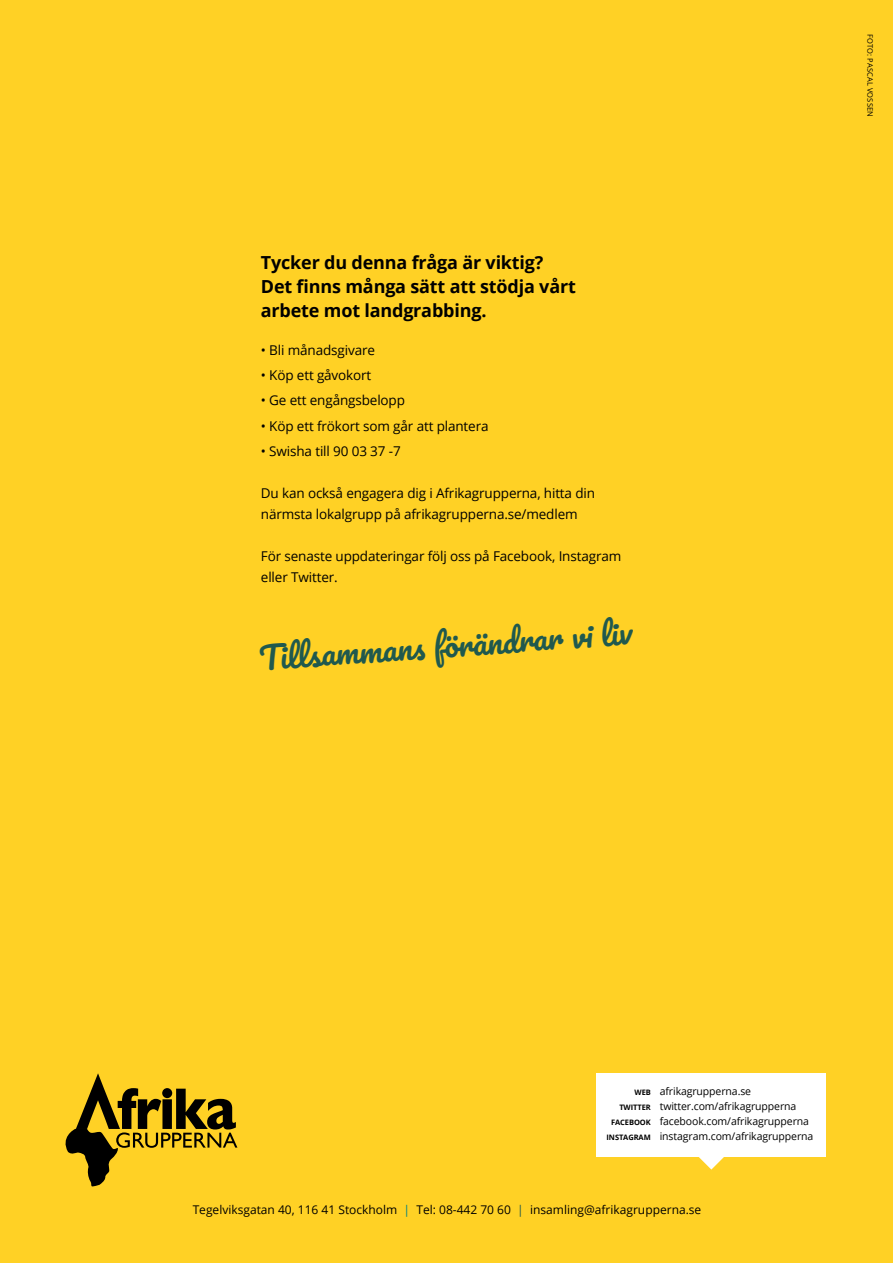
<style>
.page{position:relative;width:893px;height:1263px;background:#ffd125}
.page>*{position:absolute;margin:0;border:0;box-sizing:border-box;transform-origin:0 0}
.t1{font:31.35px "Pacifico";color:#20594e}
.t2{font:700 18px/24px "Open Sans";letter-spacing:-.01em;color:#000}
.t3{font:13.5px/21px "Open Sans";letter-spacing:-.01em;color:#000}
.t4{font:12px "Open Sans";color:#000}
.t5{font:10.5px "Open Sans";letter-spacing:-.01em;color:#000}
.t6{font:7.5px "Open Sans";letter-spacing:.02em;color:#000}
.s1{font-weight:700;font-size:7.5px}
.s2{color:#008182}
.s3{color:#20594e}
</style>
<div class="page">
<div style="left:596px;top:1073px;width:230px;height:83px;background:#fff"></div>
<svg style="left:698px;top:1156px;width:27px;height:13px"></svg>
<svg style="left:66px;top:1073px;width:171px;height:113px"></svg>
<div style="left:162px;top:1088px;width:10px;height:10px;background:#000;border-radius:50%"></div>
<h2 class="t2" style="left:261px;top:250px;width:316px">Tycker du denna fråga är viktig?<br>Det finns många sätt att stödja vårt arbete mot landgrabbing.</h2>
<p class="t3" style="left:261px;top:339px;width:116px">• Bli månadsgivare</p>
<p class="t3" style="left:261px;top:364px;width:112px">• Köp ett gåvokort</p>
<p class="t3" style="left:261px;top:390px;width:146px">• Ge ett engångsbelopp</p>
<p class="t3" style="left:261px;top:415px;width:229px">• Köp ett frökort som går att plantera</p>
<p class="t3" style="left:261px;top:440px;width:141px">• Swisha till 90 03 37 -7</p>
<p class="t3" style="left:261px;top:482px;width:336px">Du kan också engagera dig i Afrikagrupperna, hitta din närmsta lokalgrupp på afrikagrupperna.se/medlem</p>
<p class="t3" style="left:261px;top:545px;width:362px">För senaste uppdateringar följ oss på Facebook, Instagram eller Twitter.</p>
<h1 class="t1" style="left:258px;top:641px;width:376px;rotate:-4deg">Tillsammans förändrar vi liv</h1>
<p class="t6" style="left:875px;top:34px;width:84px;rotate:90deg">FOTO: PASCAL VOSSEN</p>
<p class="t5" style="left:634px;top:1084px;width:118px"><span class="s1">WEB</span> afrikagrupperna.se</p>
<p class="t5" style="left:619px;top:1099px;width:179px"><span class="s1">TWITTER</span> twitter.com/afrikagrupperna</p>
<p class="t5" style="left:611px;top:1114px;width:199px"><span class="s1">FACEBOOK</span> facebook.com/afrikagrupperna</p>
<p class="t5" style="left:607px;top:1129px;width:208px"><span class="s1">INSTAGRAM</span> instagram.com/afrikagrupperna</p>
<p class="t4" style="left:193px;top:1201px;width:510px">Tegelviksgatan 40, 116 41 Stockholm <span class="s2">|</span> Tel: 08-442 70 60 <span class="s3">|</span> insamling@afrikagrupperna.se</p>
</div>
